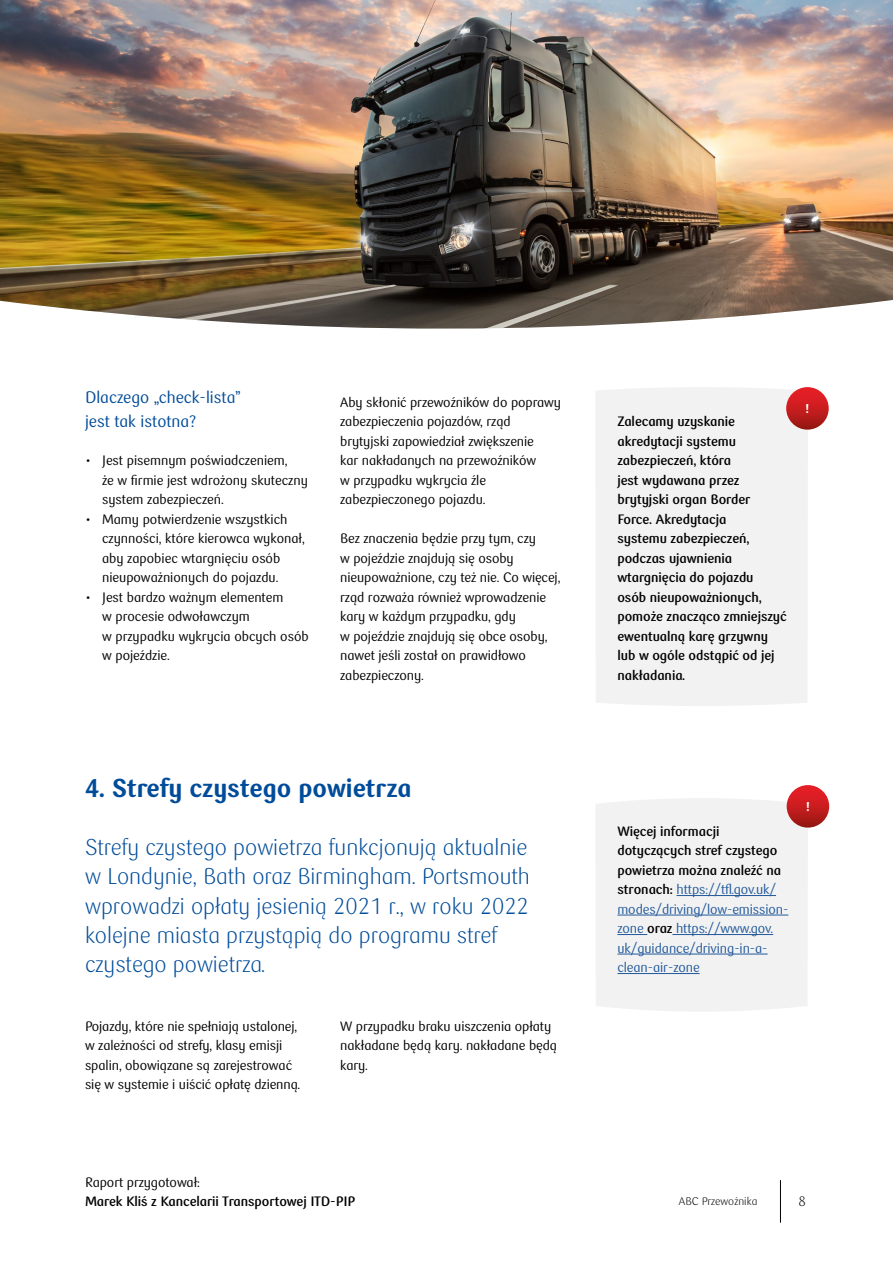
<style>
.page{position:relative;width:893px;height:1263px;background:#fff}
.page>*{position:absolute;margin:0;border:0;box-sizing:border-box;transform-origin:0 0}
.t1{font:900 25.5px "PKO Bank Polski";color:#004c9a}
.t2{font:300 22.5px/29.2px "PKO Bank Polski";color:#004c9a}
.t3{font:16.5px/24px "PKO Bank Polski";color:#004c9a}
.t4{font:13.5px/19.5px "PKO Bank Polski";letter-spacing:-.005em;color:#000}
.t5{font:700 13.5px/19.5px "PKO Bank Polski";letter-spacing:-.005em;color:#000}
.t6{font:13.5px/19.5px "PKO Bank Polski";letter-spacing:-.005em;color:#22599b}
.t7{font:300 13.5px "PKO Bank Polski";color:#000}
.t8{font:900 12.75px "PKO Bank Polski";color:#fff}
.t9{font:300 10.95px "PKO Bank Polski";letter-spacing:.01em;color:#000}
.s1{font-weight:700;color:#000}
</style>
<div class="page">
<img style="left:0;top:0;width:893px;height:329px">
<hr style="left:780px;top:1180px;width:1px;height:43px;background:#000">
<div style="left:596px;top:387px;width:212px;height:319px;background:#f2f2f2"></div>
<svg style="left:786px;top:387px;width:43px;height:43px"></svg>
<div style="left:596px;top:798px;width:212px;height:213px;background:#f2f2f2"></div>
<hr style="left:676px;top:895px;width:100px;height:1px;background:#22599b">
<hr style="left:617px;top:915px;width:171px;height:1px;background:#22599b">
<hr style="left:617px;top:934px;width:30px;height:1px;background:#22599b">
<hr style="left:672px;top:934px;width:101px;height:1px;background:#22599b">
<hr style="left:617px;top:954px;width:151px;height:1px;background:#22599b">
<hr style="left:617px;top:973px;width:83px;height:1px;background:#22599b">
<div style="left:787px;top:785px;width:42px;height:43px;background:linear-gradient(to bottom,#f02029,#9a1d18);border-radius:21px"></div>
<p class="t3" style="left:85px;top:385px;width:157px">Dlaczego „check-lista” jest tak istotna?</p>
<p class="t4" style="left:102px;top:451px;width:207px;text-indent:-17px">• Jest pisemnym poświadczeniem,<br>że w firmie jest wdrożony skuteczny system zabezpieczeń.</p>
<p class="t4" style="left:102px;top:510px;width:204px;text-indent:-17px">• Mamy potwierdzenie wszystkich czynności, które kierowca wykonał, aby zapobiec wtargnięciu osób nieupoważnionych do pojazdu.</p>
<p class="t4" style="left:102px;top:588px;width:208px;text-indent:-17px">• Jest bardzo ważnym elementem<br>w procesie odwoławczym<br>w przypadku wykrycia obcych osób w pojeździe.</p>
<p class="t4" style="left:340px;top:393px;width:222px">Aby skłonić przewoźników do poprawy zabezpieczenia pojazdów, rząd brytyjski zapowiedział zwiększenie<br>kar nakładanych na przewoźników<br>w przypadku wykrycia źle zabezpieczonego pojazdu.</p>
<p class="t4" style="left:340px;top:529px;width:222px">Bez znaczenia będzie przy tym, czy<br>w pojeździe znajdują się osoby nieupoważnione, czy też nie. Co więcej, rząd rozważa również wprowadzenie kary w każdym przypadku, gdy<br>w pojeździe znajdują się obce osoby, nawet jeśli został on prawidłowo zabezpieczony.</p>
<h1 class="t1" style="left:85px;top:774px;width:328px">4. Strefy czystego powietrza</h1>
<h2 class="t2" style="left:85px;top:833px;width:446px">Strefy czystego powietrza funkcjonują aktualnie w Londynie, Bath oraz Birmingham. Portsmouth wprowadzi opłaty jesienią 2021 r., w roku 2022 kolejne miasta przystąpią do programu stref czystego powietrza.</h2>
<p class="t4" style="left:85px;top:1017px;width:217px">Pojazdy, które nie spełniają ustalonej, w zależności od strefy, klasy emisji spalin, obowiązane są zarejestrować się w systemie i uiścić opłatę dzienną.</p>
<p class="t4" style="left:340px;top:1017px;width:218px">W przypadku braku uiszczenia opłaty nakładane będą kary. nakładane będą kary.</p>
<p class="t4" style="left:85px;top:1173px;width:116px">Raport przygotował:</p>
<p class="t5" style="left:85px;top:1192px;width:272px">Marek Kliś z Kancelarii Transportowej ITD-PIP</p>
<p class="t5" style="left:617px;top:412px;width:171px">Zalecamy uzyskanie akredytacji systemu zabezpieczeń, która<br>jest wydawana przez brytyjski organ Border<br>Force. Akredytacja<br>systemu zabezpieczeń, podczas ujawnienia wtargnięcia do pojazdu<br>osób nieupoważnionych, pomoże znacząco zmniejszyć ewentualną karę grzywny lub w ogóle odstąpić od jej nakładania.</p>
<p class="t8" style="left:806px;top:401px;width:5px">!</p>
<p class="t6" style="left:617px;top:822px;width:172px"><span class="s1">Więcej informacji dotyczących stref czystego powietrza można znaleźć na stronach:</span> https://tfl.gov.uk/ modes/driving/low-emission&shy;zone <span class="s1">oraz</span> https://www.gov. uk/guidance/driving-in-a&shy;clean-air-zone</p>
<p class="t8" style="left:806px;top:799px;width:5px">!</p>
<p class="t9" style="left:679px;top:1195px;width:80px">ABC Przewoźnika</p>
<p class="t7" style="left:798px;top:1194px;width:9px">8</p>
</div>
